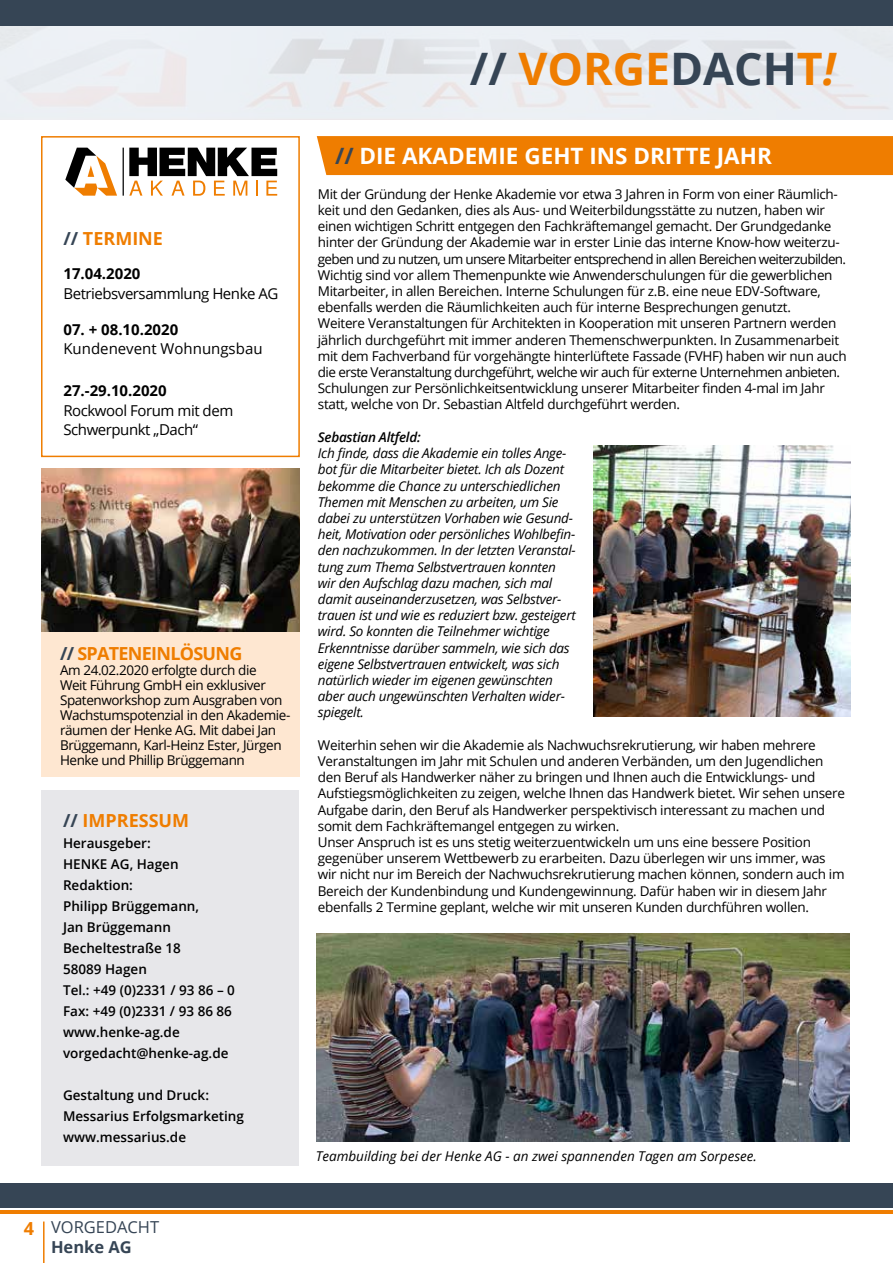
<style>
.page{position:relative;width:893px;height:1263px;background:#fff}
.page>*{position:absolute;margin:0;border:0;box-sizing:border-box;transform-origin:0 0}
.t1{font:700 44.7px "Open Sans";color:#364555}
.t2{font:700 22.5px "Open Sans";color:#fff}
.t3{font:700 18px "Open Sans";color:#ef7d00}
.t4{font:700 18px "Open Sans";letter-spacing:-.04em;color:#ef7d00}
.t5{font:16.5px/19.8px "Open Sans";color:#364555;text-align:center}
.t6{font:15px/19.5px "Open Sans";letter-spacing:-.03em;color:#000}
.t7{font:700 15px "Open Sans";color:#000}
.t8{font:15px "Open Sans";color:#000}
.t9{font:13.5px/16.2px "Open Sans";letter-spacing:-.02em;color:#000}
.t10{font:italic 13.5px/16.2px "Open Sans";letter-spacing:-.02em;color:#000}
.t11{font:600 13.5px/21px "Open Sans";color:#000}
.t12{font:italic 13.5px "Open Sans";color:#000}
.t13{font:italic 600 13.5px "Open Sans";letter-spacing:-.02em;color:#000}
.s1{color:#364555}
.s2{font-weight:700;font-size:18px;color:#ef7d00}
.s3{font-weight:700}
.s4{color:#ef7d00}
.s5{font-style:italic;color:#ef7d00}
</style>
<div class="page">
<hr style="left:43px;top:1221px;width:2px;height:42px;background:#ef7d00">
<div style="left:0;top:0;width:893px;height:26px;background:#364555"></div>
<div style="left:0;top:1183px;width:893px;height:24px;background:#364555"></div>
<hr style="left:0;top:1210px;width:893px;height:3px;background:#ef7d00">
<div style="left:317px;top:136px;width:576px;height:39px;background:#ef7d00"></div>
<img style="left:317px;top:933px;width:532px;height:208px">
<img style="left:593px;top:445px;width:257px;height:271px">
<div style="left:42px;top:790px;width:257px;height:375px;background:#e7e7ea"></div>
<div style="left:41px;top:136px;width:259px;height:321px;border:2px solid #ef7d00"></div>
<svg style="left:65px;top:148px;width:52px;height:48px"></svg>
<svg style="left:129px;top:148px;width:148px;height:48px"></svg>
<hr style="left:123px;top:148px;width:1px;height:48px;background:#000">
<div style="left:41px;top:469px;width:259px;height:308px;background:#fee7d1"></div>
<img style="left:41px;top:469px;width:259px;height:162px">
<h3 class="t3" style="left:63px;top:225px;width:101px"><span class="s1">//</span> TERMINE</h3>
<p class="t7" style="left:63px;top:263px;width:79px">17.04.2020</p>
<p class="t6" style="left:63px;top:283px;width:217px">Betriebsversammlung Henke AG</p>
<p class="t7" style="left:63px;top:318px;width:116px">07. + 08.10.2020</p>
<p class="t8" style="left:63px;top:338px;width:201px">Kundenevent Wohnungsbau</p>
<p class="t7" style="left:63px;top:380px;width:105px">27.-29.10.2020</p>
<p class="t6" style="left:63px;top:400px;width:171px">Rockwool Forum mit dem<br>Schwerpunkt „Dach“</p>
<h3 class="t4" style="left:60px;top:641px;width:184px"><span class="s1">//</span> SPATENEINLÖSUNG</h3>
<p class="t9" style="left:60px;top:662px;width:232px;line-height:15px">Am 24.02.2020 erfolgte durch die<br>Weit Führung GmbH ein exklusiver Spatenworkshop zum Ausgraben von Wachstumspotenzial in den Akademie&shy;räumen der Henke AG. Mit dabei Jan Brüggemann, Karl-Heinz Ester, Jürgen Henke und Phillip Brüggemann</p>
<h3 class="t3" style="left:63px;top:808px;width:128px"><span class="s1">//</span> IMPRESSUM</h3>
<p class="t11" style="left:63px;top:832px;width:173px">Herausgeber:<br>HENKE AG, Hagen<br>Redaktion:<br>Philipp Brüggemann,<br>Jan Brüggemann<br>Becheltestraße 18<br>58089 Hagen<br>Tel.: +49 (0)2331 / 93 86 – 0<br>Fax: +49 (0)2331 / 93 86 86 www.henke-ag.de vorgedacht@henke-ag.de</p>
<p class="t11" style="left:63px;top:1084px;width:183px">Gestaltung und Druck:<br>Messarius Erfolgsmarketing www.messarius.de</p>
<p class="t5" style="left:24px;top:1217px;width:137px"><span class="s2">4</span> VORGEDACHT<br><span class="s3">Henke AG</span></p>
<h1 class="t1" style="left:470px;top:37px;width:367px">// <span class="s4">VORGE</span>DACH<span class="s4">T</span><span class="s5">!</span></h1>
<h2 class="t2" style="left:335px;top:140px;width:438px"><span class="s1">//</span> DIE AKADEMIE GEHT INS DRITTE JAHR</h2>
<p class="t9" style="left:318px;top:185px;width:530px">Mit der Gründung der Henke Akademie vor etwa 3 Jahren in Form von einer Räumlich&shy;keit und den Gedanken, dies als Aus- und Weiterbildungsstätte zu nutzen, haben wir einen wichtigen Schritt entgegen den Fachkräftemangel gemacht. Der Grundgedanke hinter der Gründung der Akademie war in erster Linie das interne Know-how weiterzu&shy;geben und zu nutzen, um unsere Mitarbeiter entsprechend in allen Bereichen weiterzubilden.<br>Wichtig sind vor allem Themenpunkte wie Anwenderschulungen für die gewerblichen Mitarbeiter, in allen Bereichen. Interne Schulungen für z.B. eine neue EDV-Software, ebenfalls werden die Räumlichkeiten auch für interne Besprechungen genutzt.<br>Weitere Veranstaltungen für Architekten in Kooperation mit unseren Partnern werden jährlich durchgeführt mit immer anderen Themenschwerpunkten. In Zusammenarbeit mit dem Fachverband für vorgehängte hinterlüftete Fassade (FVHF) haben wir nun auch die erste Veranstaltung durchgeführt, welche wir auch für externe Unternehmen anbieten.<br>Schulungen zur Persönlichkeitsentwicklung unserer Mitarbeiter finden 4-mal im Jahr statt, welche von Dr. Sebastian Altfeld durchgeführt werden.</p>
<p class="t13" style="left:318px;top:428px;width:104px">Sebastian Altfeld:</p>
<p class="t10" style="left:318px;top:445px;width:259px">Ich finde, dass die Akademie ein tolles Ange&shy;bot für die Mitarbeiter bietet. Ich als Dozent bekomme die Chance zu unterschiedlichen Themen mit Menschen zu arbeiten, um Sie dabei zu unterstützen Vorhaben wie Gesund&shy;heit, Motivation oder persönliches Wohlbefin&shy;den nachzukommen. In der letzten Veranstal&shy;tung zum Thema Selbstvertrauen konnten wir den Aufschlag dazu machen, sich mal damit auseinanderzusetzen, was Selbstver&shy;trauen ist und wie es reduziert bzw. gesteigert wird. So konnten die Teilnehmer wichtige Erkenntnisse darüber sammeln, wie sich das eigene Selbstvertrauen entwickelt, was sich natürlich wieder im eigenen gewünschten aber auch ungewünschten Verhalten wider&shy;spiegelt.</p>
<p class="t9" style="left:318px;top:736px;width:529px">Weiterhin sehen wir die Akademie als Nachwuchsrekrutierung, wir haben mehrere Veranstaltungen im Jahr mit Schulen und anderen Verbänden, um den Jugendlichen den Beruf als Handwerker näher zu bringen und Ihnen auch die Entwicklungs- und Aufstiegsmöglichkeiten zu zeigen, welche Ihnen das Handwerk bietet. Wir sehen unsere Aufgabe darin, den Beruf als Handwerker perspektivisch interessant zu machen und somit dem Fachkräftemangel entgegen zu wirken.<br>Unser Anspruch ist es uns stetig weiterzuentwickeln um uns eine bessere Position gegenüber unserem Wettbewerb zu erarbeiten. Dazu überlegen wir uns immer, was wir nicht nur im Bereich der Nachwuchsrekrutierung machen können, sondern auch im Bereich der Kundenbindung und Kundengewinnung. Dafür haben wir in diesem Jahr ebenfalls 2 Termine geplant, welche wir mit unseren Kunden durchführen wollen.</p>
<p class="t12" style="left:316px;top:1146px;width:443px">Teambuilding bei der Henke AG - an zwei spannenden Tagen am Sorpesee.</p>
</div>
